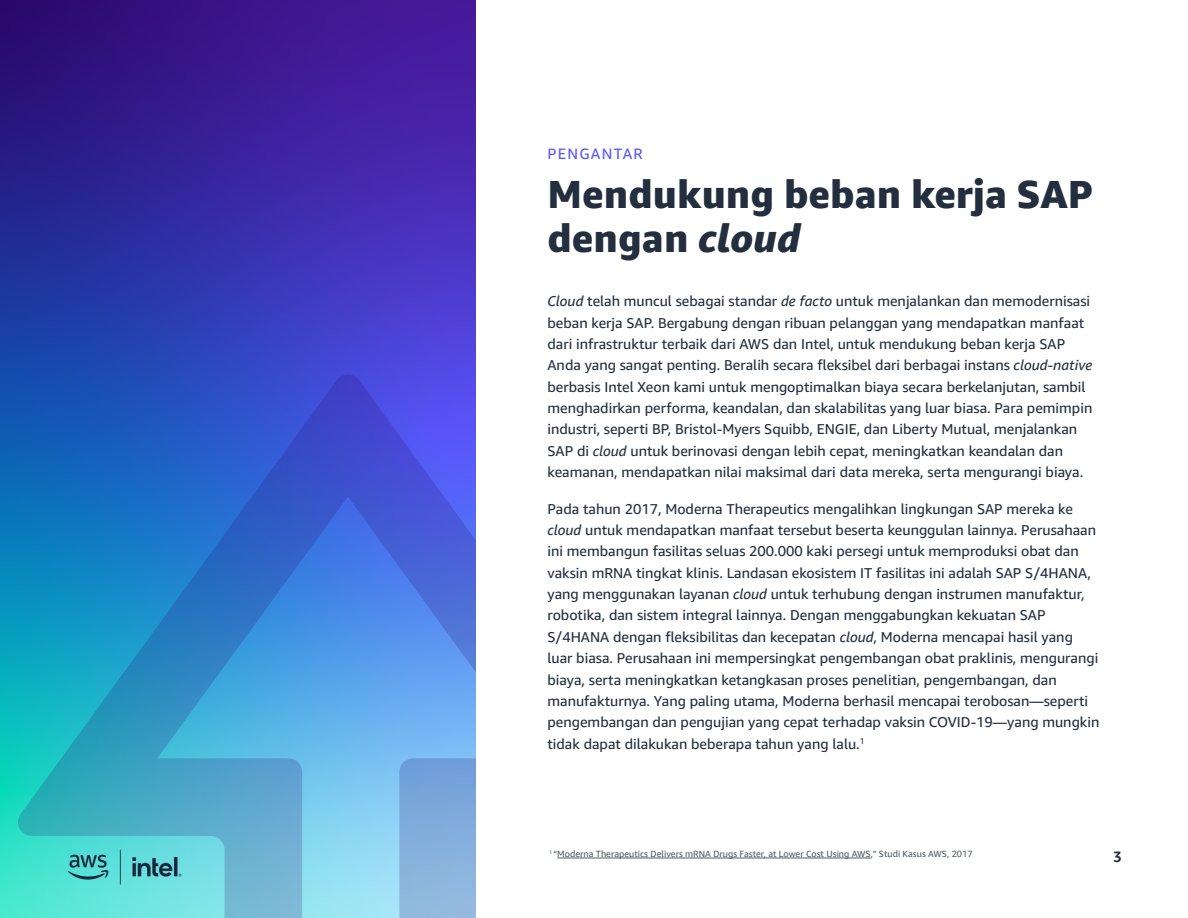
<style>
.page{position:relative;width:1188px;height:918px;background:#fff}
.page>*{position:absolute;margin:0;border:0;box-sizing:border-box;transform-origin:0 0}
.Headline{font:800 39px/43.5px "Amazon Ember";color:#232f3e}
.Eyebrow{font:15px "Amazon Ember";letter-spacing:.08em;color:#5955f9}
.t1{font:700 15px "Amazon Ember";color:#222e3e}
.Body{font:14.25px/21.3px "Amazon Ember";color:#222e3e}
.Reference_Links{font:9px "Amazon Ember";color:#545b64}
.s1{font-style:italic}
</style>
<div class="page">
<svg style="left:0;top:0;width:476px;height:918px;background:#352fa4"></svg>
<svg style="left:18px;top:374px;width:458px;height:544px;background:#438ed3"></svg>
<hr style="left:557px;top:858px;width:314px;height:1px;background:#545b64">
<img style="left:67px;top:849px;width:115px;height:36px">
<p class="Eyebrow" style="left:548px;top:145px;width:97px">PENGANTAR</p>
<p class="Headline" style="left:548px;top:173px;width:547px">Mendukung beban kerja SAP dengan <span class="s1">cloud</span></p>
<p class="Body" style="left:547px;top:291px;width:546px"><span class="s1">Cloud</span> telah muncul sebagai standar <span class="s1">de facto</span> untuk menjalankan dan memodernisasi beban kerja SAP. Bergabung dengan ribuan pelanggan yang mendapatkan manfaat dari infrastruktur terbaik dari AWS dan Intel, untuk mendukung beban kerja SAP Anda yang sangat penting. Beralih secara fleksibel dari berbagai instans <span class="s1">cloud-native </span>berbasis Intel Xeon kami untuk mengoptimalkan biaya secara berkelanjutan, sambil menghadirkan performa, keandalan, dan skalabilitas yang luar biasa. Para pemimpin industri, seperti BP, Bristol-Myers Squibb, ENGIE, dan Liberty Mutual, menjalankan SAP di <span class="s1">cloud</span> untuk berinovasi dengan lebih cepat, meningkatkan keandalan dan keamanan, mendapatkan nilai maksimal dari data mereka, serta mengurangi biaya.</p>
<p class="Body" style="left:547px;top:498px;width:553px">Pada tahun 2017, Moderna Therapeutics mengalihkan lingkungan SAP mereka ke <span class="s1">cloud</span> untuk mendapatkan manfaat tersebut beserta keunggulan lainnya. Perusahaan ini membangun fasilitas seluas 200.000 kaki persegi untuk memproduksi obat dan vaksin mRNA tingkat klinis. Landasan ekosistem IT fasilitas ini adalah SAP S/4HANA, yang menggunakan layanan <span class="s1">cloud</span> untuk terhubung dengan instrumen manufaktur, robotika, dan sistem integral lainnya. Dengan menggabungkan kekuatan SAP S/4HANA dengan fleksibilitas dan kecepatan <span class="s1">cloud</span>, Moderna mencapai hasil yang luar biasa. Perusahaan ini mempersingkat pengembangan obat praklinis, mengurangi biaya, serta meningkatkan ketangkasan proses penelitian, pengembangan, dan manufakturnya. Yang paling utama, Moderna berhasil mencapai terobosan—seperti pengembangan dan pengujian yang cepat terhadap vaksin COVID-19—yang mungkin tidak dapat dilakukan beberapa tahun yang lalu.<sup>1</sup></p>
<p class="Reference_Links" style="left:549px;top:848px;width:425px"><sup>1</sup> “Moderna Therapeutics Delivers mRNA Drugs Faster, at Lower Cost Using AWS,” Studi Kasus AWS, 2017</p>
<p class="t1" style="left:1113px;top:847px;width:10px">3</p>
</div>
